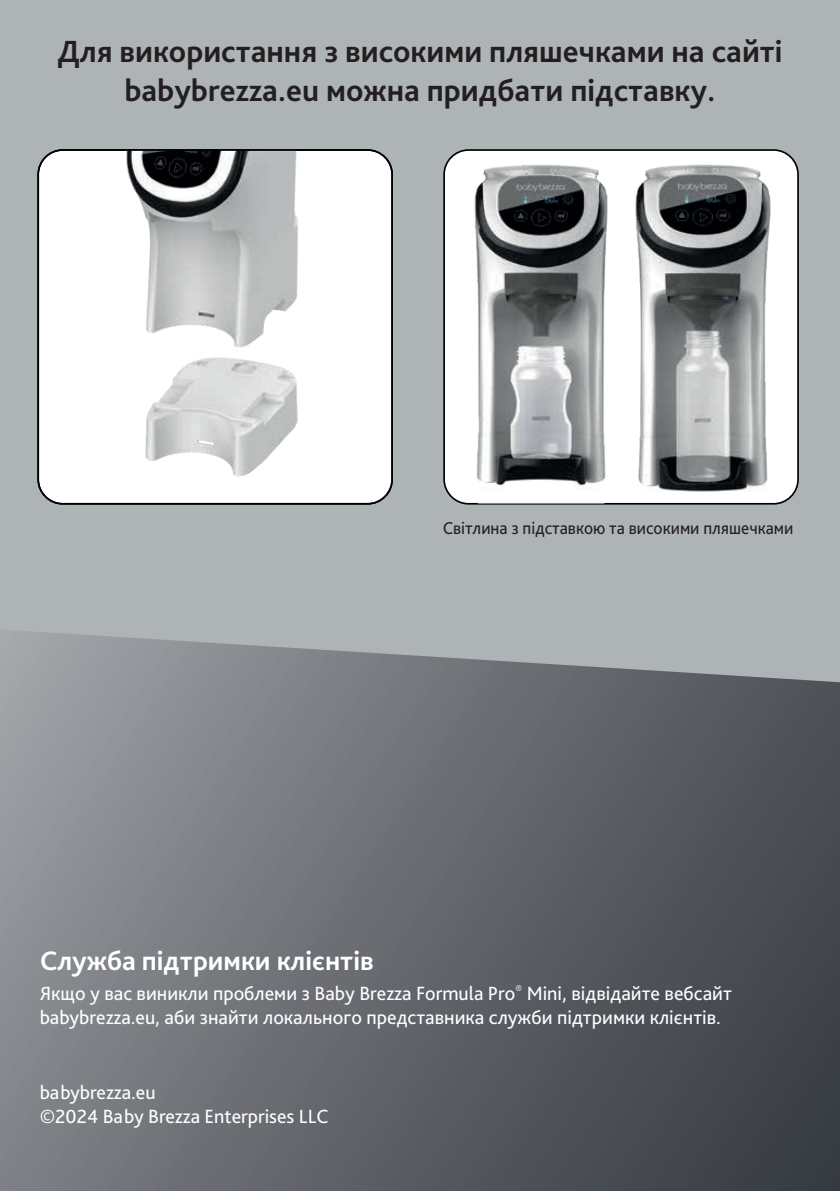
<style>
.page{position:relative;width:840px;height:1191px;background:#fff}
.page>*{position:absolute;margin:0;border:0;box-sizing:border-box;transform-origin:0 0}
.t1{font:700 32px/38.4px "Bliss Pro";color:#231f20;text-align:center}
.t2{font:700 28px "Bliss Pro";color:#fff}
.t3{font:20px/24px "Bliss Pro";color:#fff}
.t4{font:18px "Bliss Pro";color:#231f20;scale:.95 1}
</style>
<div class="page">
<div style="left:0;top:0;width:839px;height:1191px;background:#aeb3b6"></div>
<svg style="left:0;top:631px;width:839px;height:560px;background:#6b6d73"></svg>
<div style="left:38px;top:150px;width:354px;height:354px;background:#fff;border-radius:24px"></div>
<img style="left:126px;top:152px;width:172px;height:325px">
<div style="left:37px;top:149px;width:356px;height:355px;border:2px solid #000002;border-radius:24px"></div>
<div style="left:444px;top:150px;width:353px;height:354px;background:#fff;border-radius:24px"></div>
<div style="left:443px;top:149px;width:355px;height:355px;border:2px solid #000002;border-radius:24px"></div>
<img style="left:470px;top:164px;width:141px;height:340px">
<img style="left:635px;top:164px;width:136px;height:328px">
<h1 class="t1" style="left:57px;top:32px;width:726px">Для використання з високими пляшечками на сайті babybrezza.eu можна придбати підставку.</h1>
<p class="t4" style="left:442px;top:517px;width:370px">Світлина з підставкою та високими пляшечками</p>
<h2 class="t2" style="left:40px;top:943px;width:335px">Служба підтримки клієнтів</h2>
<p class="t3" style="left:40px;top:981px;width:693px">Якщо у вас виникли проблеми з Baby Brezza Formula Pro<sup>®</sup> Mini, відвідайте вебсайт babybrezza.eu, аби знайти локального представника служби підтримки клієнтів.</p>
<p class="t3" style="left:40px;top:1079px;width:290px">babybrezza.eu<br>©2024 Baby Brezza Enterprises LLC</p>
</div>
